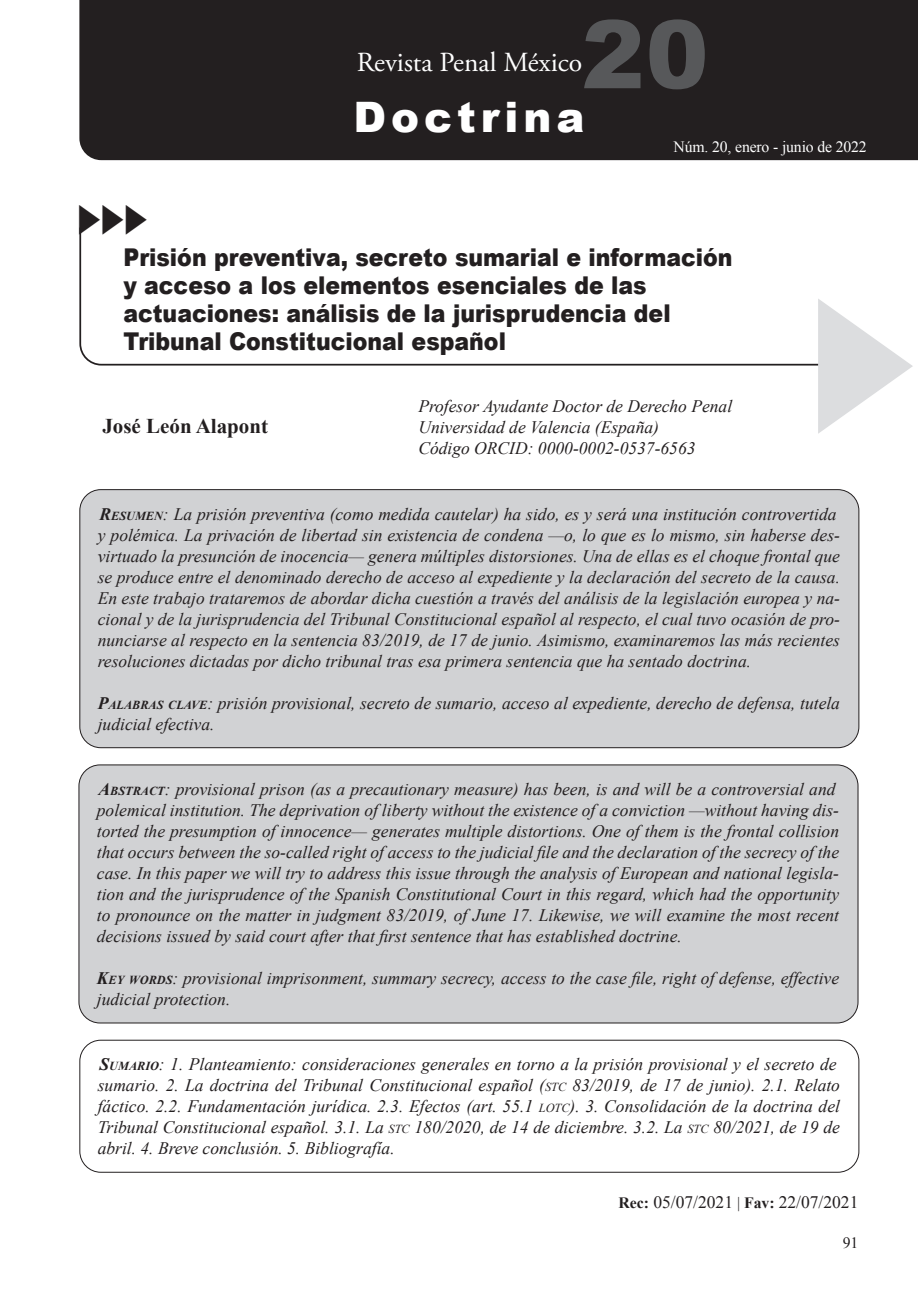
<style>
.page{position:relative;width:918px;height:1290px;background:#fff}
.page>*{position:absolute;margin:0;border:0;box-sizing:border-box;transform-origin:0 0}
.t1{font:700 191.28px "Times New Roman";color:#dcdddf;scale:.7 1}
.t2{font:900 94.5px "Arial";color:#57585a}
.t3{font:900 42px "Arial";letter-spacing:.12em;color:#fff}
.t4{font:700 42px "Times New Roman";color:#231f20;scale:.7 1}
.t5{font:27.65px "Adobe Garamond Pro";color:#fff}
._01_titulo_1{font:900 24.5px/28px "Arial";color:#231f20;scale:.9 1}
.Autor{font:700 21px "Times New Roman";color:#231f20}
._06_txt_cuadros_resu{font:italic 17.5px/21px "Times New Roman";color:#231f20}
._07_transcripcion{font:17.5px "Times New Roman";color:#231f20}
.t6{font:15.75px "Times New Roman";letter-spacing:-.01em;color:#fff}
.t7{font:15.75px "Times New Roman";color:#231f20}
.s1{font-weight:700}
.s2{font-weight:700;font-size:12.25px}
.s3{font-size:12.25px}
.s4{font-weight:700;font-size:15.75px}
.s5{font-size:15.75px}
</style>
<div class="page">
<div style="left:79px;top:0;width:839px;height:160px;background:#231f20"></div>
<svg style="left:79px;top:227px;width:780px;height:139px"></svg>
<div style="left:80px;top:490px;width:779px;height:258px;background:#d1d2d4;border-radius:21px"></div>
<div style="left:79px;top:765px;width:779px;height:258px;background:#d1d2d4;border-radius:21px"></div>
<div style="left:79px;top:1040px;width:780px;height:132px;border:1px solid #231f20;border-radius:21px"></div>
<h2 class="t2" style="left:581px;top:-14px;width:129px">20</h2>
<h3 class="t5" style="left:357px;top:45px;width:227px">Revista Penal México</h3>
<h3 class="t4" style="left:75px;top:191px;width:109px">► ► ►</h3>
<h3 class="t3" style="left:353px;top:87px;width:232px">Doctrina</h3>
<p class="t6" style="left:673px;top:136px;width:195px">Núm. 20, enero - junio de 2022</p>
<p class="_01_titulo_1" style="left:123px;top:242px;width:678px">Prisión preventiva, secreto sumarial e información y acceso a los elementos esenciales de las actuaciones: análisis de la jurisprudencia del Tribunal Constitucional español</p>
<p class="Autor" style="left:102px;top:412px;width:167px">José León Alapont</p>
<p class="_06_txt_cuadros_resu" style="left:418px;top:395px;width:315px">Profesor Ayudante Doctor de Derecho Penal</p>
<p class="_06_txt_cuadros_resu" style="left:418px;top:416px;width:242px">Universidad de Valencia (España)</p>
<p class="_06_txt_cuadros_resu" style="left:418px;top:437px;width:279px">Código ORCID: 0000-0002-0537-6563</p>
<p class="t1" style="left:799px;top:235px;width:191px">►</p>
<p class="_06_txt_cuadros_resu" style="left:98px;top:503px;width:744px"><span class="s1">R</span><span class="s2">ESUMEN</span>: La prisión preventiva (como medida cautelar) ha sido, es y será una institución controvertida y polémica. La privación de libertad sin existencia de condena —o, lo que es lo mismo, sin haberse des&shy;virtuado la presunción de inocencia— genera múltiples distorsiones. Una de ellas es el choque frontal que se produce entre el denominado derecho de acceso al expediente y la declaración del secreto de la causa.<br>En este trabajo trataremos de abordar dicha cuestión a través del análisis de la legislación europea y na&shy;cional y de la jurisprudencia del Tribunal Constitucional español al respecto, el cual tuvo ocasión de pro&shy;nunciarse al respecto en la sentencia 83/2019, de 17 de junio. Asimismo, examinaremos las más recientes resoluciones dictadas por dicho tribunal tras esa primera sentencia que ha sentado doctrina.</p>
<p class="_06_txt_cuadros_resu" style="left:98px;top:692px;width:744px"><span class="s1">P</span><span class="s2">ALABRAS CLAVE</span>: prisión provisional, secreto de sumario, acceso al expediente, derecho de defensa, tutela judicial efectiva.</p>
<p class="_06_txt_cuadros_resu" style="left:97px;top:778px;width:744px"><span class="s1">A</span><span class="s2">BSTRACT</span>: provisional prison (as a precautionary measure) has been, is and will be a controversial and polemical institution. The deprivation of liberty without the existence of a conviction —without having dis&shy;torted the presumption of innocence— generates multiple distortions. One of them is the frontal collision that occurs between the so-called right of access to the judicial file and the declaration of the secrecy of the case. In this paper we will try to address this issue through the analysis of European and national legisla&shy;tion and the jurisprudence of the Spanish Constitutional Court in this regard, which had the opportunity to pronounce on the matter in judgment 83/2019, of June 17. Likewise, we will examine the most recent decisions issued by said court after that first sentence that has established doctrine.</p>
<p class="_06_txt_cuadros_resu" style="left:97px;top:967px;width:744px"><span class="s1">K</span><span class="s2">EY WORDS</span>: provisional imprisonment, summary secrecy, access to the case file, right of defense, effective judicial protection.</p>
<p class="_06_txt_cuadros_resu" style="left:98px;top:1053px;width:744px"><span class="s1">S</span><span class="s2">UMARIO</span>: 1. Planteamiento: consideraciones generales en torno a la prisión provisional y el secreto de sumario. 2. La doctrina del Tribunal Constitucional español (<span class="s3">STC</span> 83/2019, de 17 de junio). 2.1. Relato fáctico. 2.2. Fundamentación jurídica. 2.3. Efectos (art. 55.1 <span class="s3">LOTC</span>). 3. Consolidación de la doctrina del Tribunal Constitucional español. 3.1. La <span class="s3">STC</span> 180/2020, de 14 de diciembre. 3.2. La <span class="s3">STC</span> 80/2021, de 19 de abril. 4. Breve conclusión. 5. Bibliografía.</p>
<p class="_07_transcripcion" style="left:618px;top:1190px;width:242px"><span class="s4">Rec:</span> 05/07/2021 <span class="s5">|</span> <span class="s4">Fav:</span> 22/07/2021</p>
<p class="t7" style="left:842px;top:1232px;width:17px">91</p>
</div>
